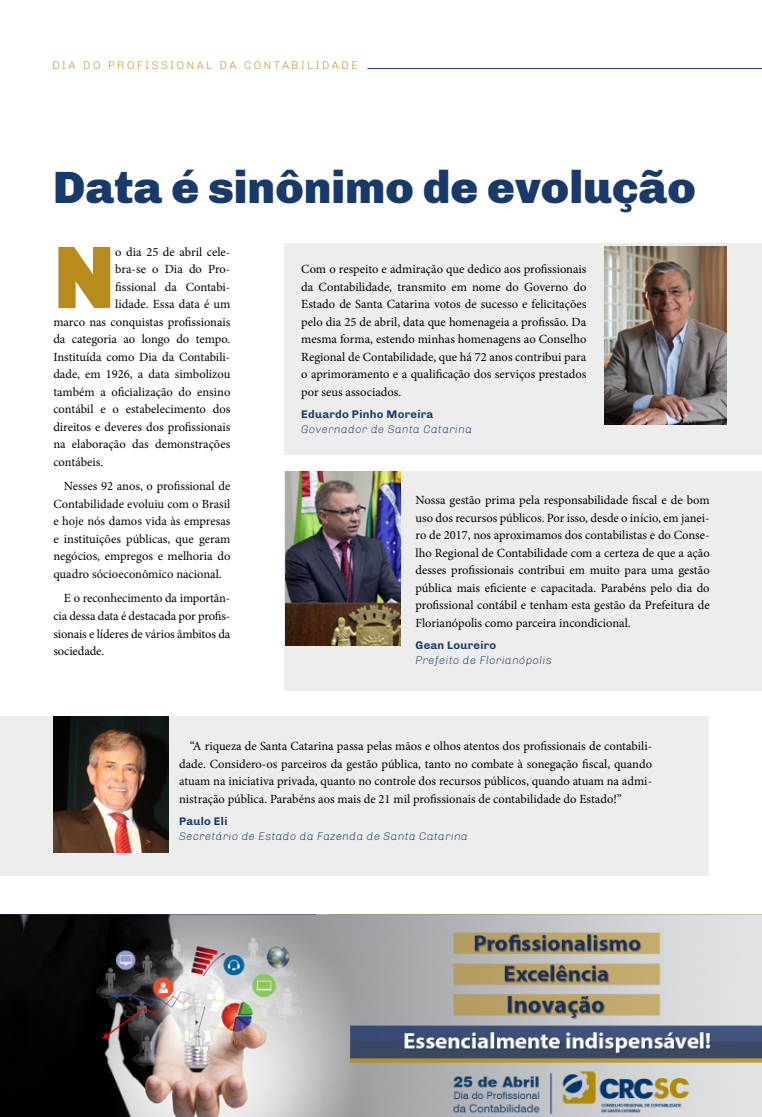
<style>
.page{position:relative;width:762px;height:1117px;background:#fff}
.page>*{position:absolute;margin:0;border:0;box-sizing:border-box;transform-origin:0 0}
.t1{font:900 89px "Chivo";color:#b78c1d}
.t2{font:900 46.25px "Chivo";color:#173a6a}
.t3{font:12.5px/17.5px "Minion Pro";color:#000;text-align:justify}
.t4{font:italic 300 11.25px "Chivo";letter-spacing:.025em;color:#173a6a}
.t5{font:700 11.25px "Chivo";letter-spacing:.025em;color:#173a6a}
.t6{font:300 11.25px "Chivo";letter-spacing:.2em;color:#b78c1d}
</style>
<div class="page">
<div style="left:284px;top:470px;width:477px;height:220px;background:#ededed"></div>
<div style="left:284px;top:243px;width:477px;height:211px;background:#ededed"></div>
<div style="left:0;top:716px;width:709px;height:159px;background:#ededed"></div>
<hr style="left:367px;top:68px;width:395px;height:1px;background:#173a6a">
<img style="left:604px;top:246px;width:122px;height:178px">
<img style="left:285px;top:471px;width:115px;height:174px">
<img style="left:53px;top:716px;width:115px;height:136px">
<img style="left:0;top:914px;width:762px;height:202px">
<p class="t6" style="left:52px;top:59px;width:307px">DIA DO PROFISSIONAL DA CONTABILIDADE</p>
<h2 class="t2" style="left:53px;top:160px;width:644px">Data é sinônimo de evolução</h2>
<h1 class="t1" style="left:53px;top:224px;width:63px">N</h1>
<p class="t3" style="left:115px;top:243px;width:117px">o dia 25 de abril cele-</p>
<p class="t3" style="left:115px;top:260px;width:117px">bra-se o Dia do Pro-</p>
<p class="t3" style="left:115px;top:278px;width:117px">fissional da Contabi-</p>
<p class="t3" style="left:115px;top:295px;width:117px">lidade. Essa data é um</p>
<p class="t3" style="left:53px;top:313px;width:178px">marco nas conquistas profissionais</p>
<p class="t3" style="left:53px;top:330px;width:178px">da categoria ao longo do tempo.</p>
<p class="t3" style="left:53px;top:348px;width:178px">Instituída como Dia da Contabili-</p>
<p class="t3" style="left:53px;top:365px;width:178px">dade, em 1926, a data simbolizou</p>
<p class="t3" style="left:53px;top:383px;width:178px">também a oficialização do ensino</p>
<p class="t3" style="left:53px;top:400px;width:178px">contábil e o estabelecimento dos</p>
<p class="t3" style="left:53px;top:418px;width:178px">direitos e deveres dos profissionais</p>
<p class="t3" style="left:53px;top:435px;width:178px">na elaboração das demonstrações</p>
<p class="t3" style="left:53px;top:453px;width:51px">contábeis.</p>
<p class="t3" style="left:53px;top:477px;width:178px;text-indent:11px">Nesses 92 anos, o profissional de Contabilidade evoluiu com o Brasil e hoje nós damos vida às empresas e instituições públicas, que geram negócios, empregos e melhoria do quadro sócioeconômico nacional.</p>
<p class="t3" style="left:53px;top:589px;width:178px;text-indent:11px">E o reconhecimento da importân&shy;cia dessa data é destacada por profis&shy;sionais e líderes de vários âmbitos da sociedade.</p>
<p class="t3" style="left:301px;top:260px;width:287px">Com o respeito e admiração que dedico aos profissionais da Contabilidade, transmito em nome do Governo do Estado de Santa Catarina votos de sucesso e felicitações pelo dia 25 de abril, data que homenageia a profissão. Da mesma forma, estendo minhas homenagens ao Conselho Regional de Contabilidade, que há 72 anos contribui para o aprimoramento e a qualificação dos serviços prestados por seus associados.</p>
<p class="t5" style="left:301px;top:407px;width:134px">Eduardo Pinho Moreira</p>
<p class="t4" style="left:301px;top:422px;width:172px">Governador de Santa Catarina</p>
<p class="t3" style="left:415px;top:491px;width:296px">Nossa gestão prima pela responsabilidade fiscal e de bom uso dos recursos públicos. Por isso, desde o início, em janei&shy;ro de 2017, nos aproximamos dos contabilistas e do Conse&shy;lho Regional de Contabilidade com a certeza de que a ação desses profissionais contribui em muito para uma gestão pública mais eficiente e capacitada. Parabéns pelo dia do profissional contábil e tenham esta gestão da Prefeitura de Florianópolis como parceira incondicional.</p>
<p class="t5" style="left:415px;top:638px;width:82px">Gean Loureiro</p>
<p class="t4" style="left:415px;top:653px;width:138px">Prefeito de Florianópolis</p>
<p class="t3" style="left:179px;top:737px;width:474px;text-indent:11px">“A riqueza de Santa Catarina passa pelas mãos e olhos atentos dos profissionais de contabili&shy;dade. Considero-os parceiros da gestão pública, tanto no combate à sonegação fiscal, quando atuam na iniciativa privada, quanto no controle dos recursos públicos, quando atuam na admi&shy;nistração pública. Parabéns aos mais de 21 mil profissionais de contabilidade do Estado!”</p>
<p class="t5" style="left:179px;top:814px;width:50px">Paulo Eli</p>
<p class="t4" style="left:179px;top:829px;width:290px">Secretário de Estado da Fazenda de Santa Catarina</p>
</div>
